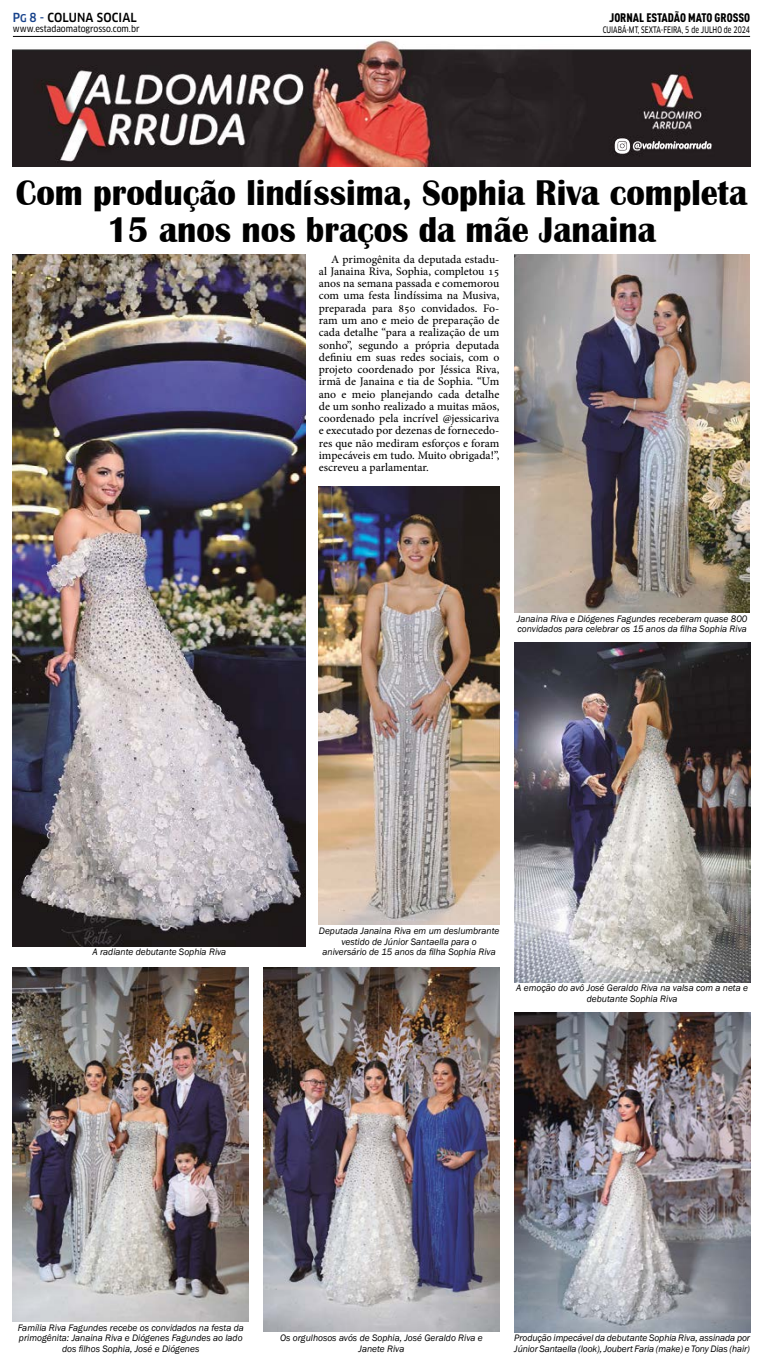
<style>
.page{position:relative;width:762px;height:1365px;background:#fff}
.page>*{position:absolute;margin:0;border:0;box-sizing:border-box;transform-origin:0 0}
.t1{font:700 36.75px/36.8px "Britannic";color:#000;text-align:center;scale:.93 1}
.t2{font:12.25px "DIN Cond Black Alternate";color:#000}
.t3{font:500 condensed 12.25px "Clan OT";letter-spacing:.01em;color:#000}
.t4{font:11.38px/12.2px "Adobe Hebrew";color:#000;text-align:justify}
.t5{font:italic 9.62px/10.5px "Franklin Gothic";color:#000;text-align:center}
.t6{font:8.75px "Clan OT Narrow News";color:#000;scale:.8 1}
.t7{font:8.75px "Clan OT Narrow News";color:#000}
.s1{color:#17428b}
.s2{font-size:10.5px;color:#17428b}
</style>
<div class="page">
<hr style="left:13px;top:36px;width:737px;height:1px;background:#000">
<img style="left:13px;top:40px;width:737px;height:10px">
<img style="left:13px;top:50px;width:737px;height:117px">
<img style="left:614px;top:138px;width:15px;height:15px">
<img style="left:13px;top:255px;width:293px;height:690px">
<img style="left:514px;top:255px;width:235px;height:357px">
<img style="left:319px;top:486px;width:180px;height:438px">
<img style="left:514px;top:1012px;width:236px;height:319px">
<img style="left:263px;top:967px;width:236px;height:364px">
<img style="left:13px;top:967px;width:236px;height:354px">
<img style="left:514px;top:642px;width:236px;height:340px">
<p class="t3" style="left:13px;top:10px;width:125px"><span class="s1">P</span><span class="s2">G</span> <span class="s1">8 -</span> COLUNA SOCIAL</p>
<p class="t7" style="left:13px;top:24px;width:128px">www.estadaomatogrosso.com.br</p>
<p class="t2" style="left:609px;top:10px;width:142px">JORNAL ESTADÃO MATO GROSSO</p>
<p class="t6" style="left:602px;top:25px;width:186px">CUIABÁ-MT, SEXTA-FEIRA, 5 de JULHO de 2024</p>
<h1 class="t1" style="left:16px;top:175px;width:787px">Com produção lindíssima, Sophia Riva completa<br>15 anos nos braços da mãe Janaina</h1>
<p class="t4" style="left:319px;top:253px;width:182px;text-indent:12px">A primogênita da deputada estadu&shy;al Janaina Riva, Sophia, completou 15 anos na semana passada e comemorou com uma festa lindíssima na Musiva, preparada para 850 convidados. Fo&shy;ram um ano e meio de preparação de cada detalhe “para a realização de um sonho”, segundo a própria deputada definiu em suas redes sociais, com o projeto coordenado por Jéssica Riva, irmã de Janaina e tia de Sophia. “Um ano e meio planejando cada detalhe de um sonho realizado a muitas mãos, coordenado pela incrível @jessicariva e executado por dezenas de fornecedo&shy;res que não mediram esforços e foram impecáveis em tudo. Muito obrigada!”, escreveu a parlamentar.</p>
<p class="t5" style="left:517px;top:613px;width:232px;text-align:left">Janaina Riva e Diógenes Fagundes receberam quase 800 convidados para celebrar os 15 anos da filha Sophia Riva</p>
<p class="t5" style="left:92px;top:946px;width:135px">A radiante debutante Sophia Riva</p>
<p class="t5" style="left:319px;top:925px;width:182px">Deputada Janaina Riva em um deslumbrante vestido de Júnior Santaella para o aniversário de 15 anos da filha Sophia Riva</p>
<p class="t5" style="left:516px;top:982px;width:233px">A emoção do avô José Geraldo Riva na valsa com a neta e debutante Sophia Riva</p>
<p class="t5" style="left:18px;top:1322px;width:228px">Família Riva Fagundes recebe os convidados na festa da primogênita: Janaina Riva e Diógenes Fagundes ao lado dos filhos Sophia, José e Diógenes</p>
<p class="t5" style="left:280px;top:1332px;width:204px">Os orgulhosos avós de Sophia, José Geraldo Riva e<br>Janete Riva</p>
<p class="t5" style="left:514px;top:1332px;width:237px;text-align:left">Produção impecável da debutante Sophia Riva, assinada por<br>Júnior Santaella (look), Joubert Faria (make) e Tony Dias (hair)</p>
</div>
